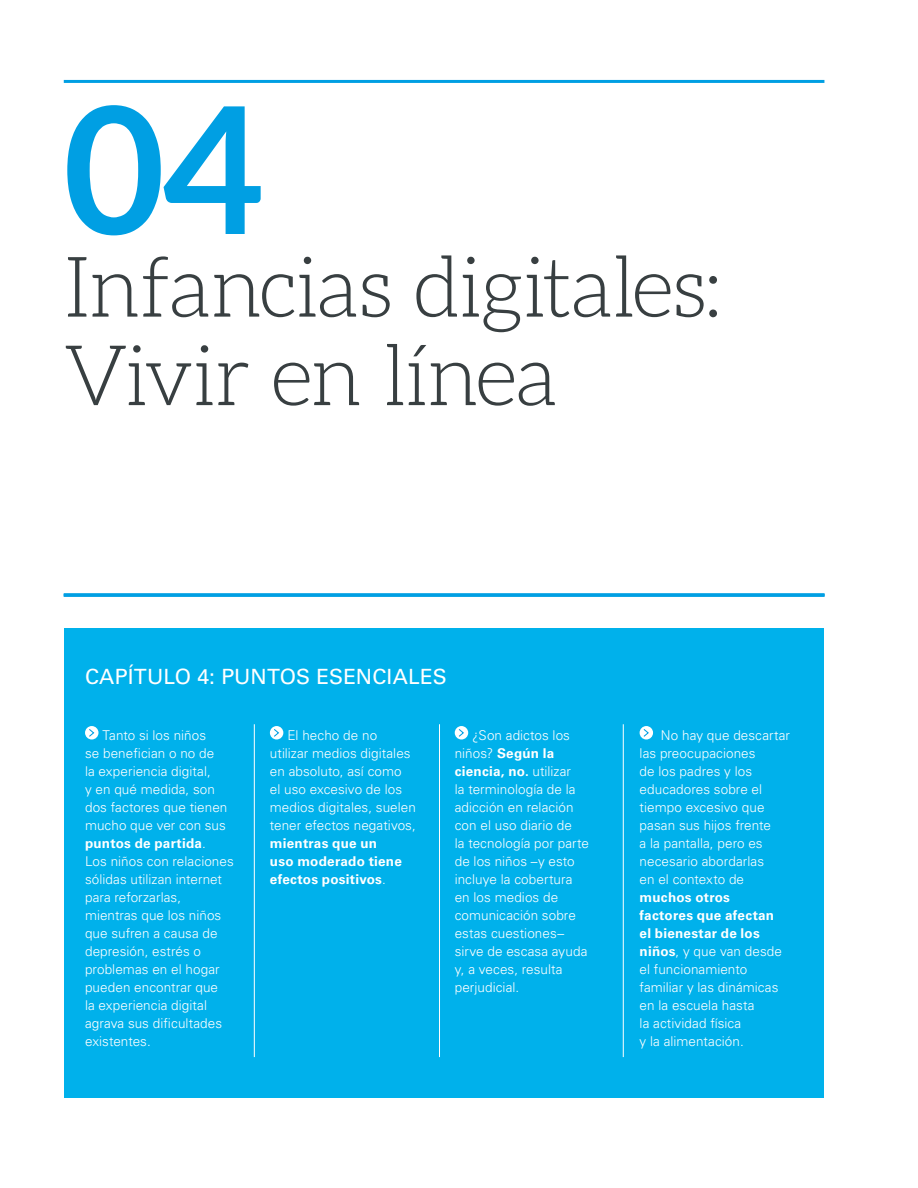
<style>
.page{position:relative;width:918px;height:1188px;background:#fff}
.page>*{position:absolute;margin:0;border:0;box-sizing:border-box;transform-origin:0 0}
.Chapter_number{font:700 176.25px "Aleo";color:#009fe3}
.TOC_Chapter_title{font:300 84px/88.5px "Aleo";letter-spacing:-.025em;color:#383f41}
.Key_points_heading{font:21px "Univers LT Std";letter-spacing:.01em;color:#fff}
.Key_points{font:300 13.5px/18px "Univers LT Std";letter-spacing:.005em;color:#fff}
.s1{font-weight:700}
</style>
<div class="page">
<hr style="left:64px;top:80px;width:760px;height:3px;background:#009fe3">
<hr style="left:64px;top:594px;width:760px;height:3px;background:#009fe3">
<div style="left:65px;top:628px;width:759px;height:470px;background:#00b1eb"></div>
<svg style="left:85px;top:726px;width:14px;height:14px"></svg>
<svg style="left:88px;top:728px;width:7px;height:10px"></svg>
<div style="left:270px;top:726px;width:13px;height:14px;background:#fff;border-radius:50%"></div>
<svg style="left:274px;top:729px;width:6px;height:8px"></svg>
<div style="left:455px;top:726px;width:13px;height:14px;background:#fff;border-radius:50%"></div>
<svg style="left:458px;top:729px;width:6px;height:8px"></svg>
<svg style="left:640px;top:726px;width:13px;height:14px"></svg>
<svg style="left:642px;top:728px;width:8px;height:10px"></svg>
<hr style="left:254px;top:724px;width:1px;height:333px;background:#fff">
<hr style="left:439px;top:724px;width:1px;height:333px;background:#fff">
<hr style="left:623px;top:724px;width:1px;height:333px;background:#fff">
<p class="Chapter_number" style="left:64px;top:69px;width:201px">04</p>
<p class="TOC_Chapter_title" style="left:64px;top:243px;width:660px">Infancias digitales:<br>Vivir en línea</p>
<p class="Key_points_heading" style="left:85px;top:664px;width:363px">CAPÍTULO 4: PUNTOS ESENCIALES</p>
<p class="Key_points" style="left:85px;top:726px;width:150px;text-indent:18px">Tanto si los niños<br>se benefician o no de<br>la experiencia digital,<br>y en qué medida, son dos factores que tienen mucho que ver con sus <span class="s1">puntos de partida</span>.<br>Los niños con relaciones sólidas utilizan internet para reforzarlas, mientras que los niños que sufren a causa de depresión, estrés o problemas en el hogar pueden encontrar que<br>la experiencia digital agrava sus dificultades existentes.</p>
<p class="Key_points" style="left:270px;top:726px;width:148px;text-indent:18px">El hecho de no utilizar medios digitales en absoluto, así como<br>el uso excesivo de los medios digitales, suelen tener efectos negativos, <span class="s1">mientras que un<br>uso moderado tiene efectos positivos</span>.</p>
<p class="Key_points" style="left:455px;top:726px;width:136px;text-indent:18px">¿Son adictos los niños? <span class="s1">Según la ciencia, no.</span> utilizar<br>la terminología de la adicción en relación con el uso diario de<br>la tecnología por parte de los niños –y esto incluye la cobertura en los medios de comunicación sobre estas cuestiones– sirve de escasa ayuda y, a veces, resulta perjudicial.</p>
<p class="Key_points" style="left:640px;top:726px;width:152px;text-indent:21px">No hay que descartar las preocupaciones<br>de los padres y los educadores sobre el tiempo excesivo que pasan sus hijos frente<br>a la pantalla, pero es necesario abordarlas<br>en el contexto de <span class="s1">muchos otros<br>factores que afectan<br>el bienestar de los niños</span>, y que van desde el funcionamiento familiar y las dinámicas en la escuela hasta<br>la actividad física<br>y la alimentación.</p>
</div>
